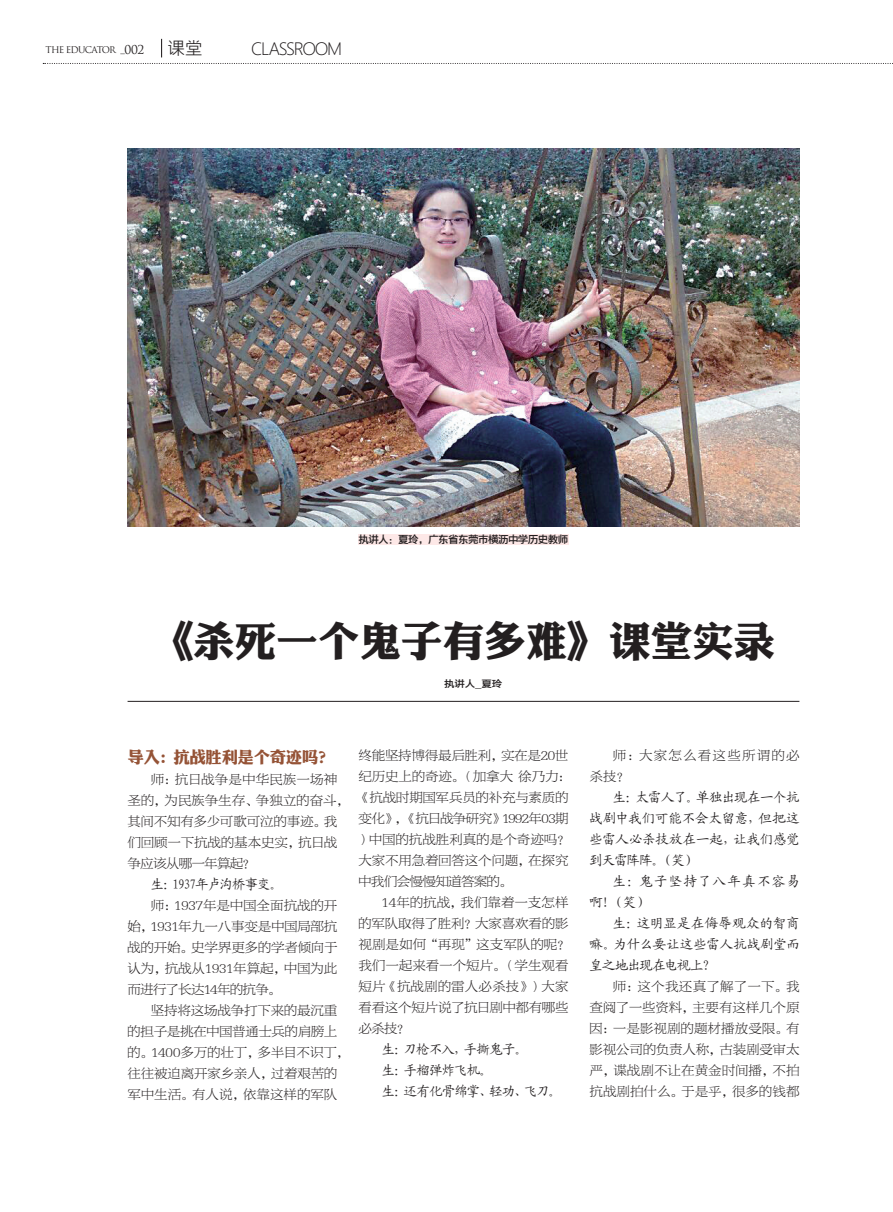
<style>
.page{position:relative;width:893px;height:1212px;background:#fff}
.page>*{position:absolute;margin:0;border:0;box-sizing:border-box;transform-origin:0 0}
.大标{font:42px "DF Li Jin Hei W8";letter-spacing:-.01em;color:#231f20}
.t1{font:300 18px "Zegoe";letter-spacing:-.075em;color:#231f20}
.大标-2{font:18px "Microsoft Jheng Hei";color:#231f20}
.小标{font:16.5px "DF Li Jin Hei W8";letter-spacing:-.025em;color:#955336}
.正文{font:13.5px/21px "FZBYSK GBK1 0";letter-spacing:-.01em;color:#231f20}
.正文-2{font:13.5px/21px "Kai Ti GB2312";letter-spacing:-.035em;color:#231f20;text-align:justify}
.正文-3{font:13.5px/21px "Kai Ti GB2312";letter-spacing:.085em;color:#231f20}
.正文-4{font:13.5px/21px "FZBYSK GBK1 0";letter-spacing:.09em;color:#231f20}
.正文-5{font:13.5px "Kai Ti GB2312";letter-spacing:-.065em;color:#231f20}
.正文-6{font:13.5px "Kai Ti GB2312";letter-spacing:-.08em;color:#231f20}
.正文-7{font:13.5px "Kai Ti GB2312";letter-spacing:-.06em;color:#231f20}
.作者_图说{font:10.5px "FZYDZHJW GB1 0";letter-spacing:-.05em;color:#231f20}
.作者_图说-2{font:9.6px "FZYDZHJW GB1 0";color:#231f20;scale:1.09 1}
.English{font:9px "Trajan Pro";letter-spacing:-.1em;color:#231f20}
.s1{font-size:12px}
</style>
<div class="page">
<svg style="left:43px;top:63px;width:850px;height:1px"></svg>
<svg style="left:161px;top:39px;width:1px;height:18px"></svg>
<div style="left:358px;top:534px;width:210px;height:10px;background:#fde8e7"></div>
<hr style="left:128px;top:701px;width:671px;height:1px;background:#231f20">
<img style="left:128px;top:149px;width:671px;height:378px">
<p class="English" style="left:46px;top:44px;width:100px">THE EDUCATOR _<span class="s1">002</span></p>
<p class="大标-2" style="left:167px;top:37px;width:37px">课堂</p>
<p class="t1" style="left:251px;top:36px;width:93px">CLASSROOM</p>
<p class="作者_图说" style="left:358px;top:533px;width:211px">执讲人：夏玲，广东省东莞市横沥中学历史教师</p>
<p class="大标" style="left:151px;top:620px;width:626px">《杀死一个鬼子有多难》课堂实录</p>
<p class="作者_图说-2" style="left:444px;top:678px;width:55px">执讲人_夏玲</p>
<p class="小标" style="left:127px;top:748px;width:209px">导入：抗战胜利是个奇迹吗？</p>
<p class="正文" style="left:127px;top:769px;width:224px;text-indent:23px">师：抗日战争是中华民族一场神圣的，为民族争生存、争独立的奋斗，其间不知有多少可歌可泣的事迹。我们回顾一下抗战的基本史实，抗日战争应该从哪一年算起？</p>
<p class="正文-6" style="left:151px;top:877px;width:134px">生：1937年卢沟桥事变。</p>
<p class="正文" style="left:127px;top:895px;width:212px;text-align:justify;text-indent:24px">师：1937年是中国全面抗战的开始，1931年九一八事变是中国局部抗战的开始。史学界更多的学者倾向于认为，抗战从1931年算起，中国为此而进行了长达14年的抗争。</p>
<p class="正文" style="left:127px;top:1000px;width:224px;text-indent:24px">坚持将这场战争打下来的最沉重的担子是挑在中国普通士兵的肩膀上的。1400多万的壮丁，多半目不识丁，往往被迫离开家乡亲人，过着艰苦的军中生活。有人说，依靠这样的军队</p>
<p class="正文" style="left:357px;top:745px;width:216px">终能坚持博得最后胜利，实在是20世纪历史上的奇迹。（加拿大 徐乃力：《抗战时期国军兵员的补充与素质的变化》，《抗日战争研究》1992年03期）中国的抗战胜利真的是个奇迹吗？大家不用急着回答这个问题，在探究中我们会慢慢知道答案的。</p>
<p class="正文" style="left:358px;top:892px;width:214px;text-indent:23px">14年的抗战，我们靠着一支怎样的军队取得了胜利？大家喜欢看的影视剧是如何“再现”这支军队的呢？我们一起来看一个短片。（学生观看短片《抗战剧的雷人必杀技》）大家看看这个短片说了抗日剧中都有哪些必杀技？</p>
<p class="正文-7" style="left:382px;top:1042px;width:148px">生：刀枪不入，手撕鬼子。</p>
<p class="正文-2" style="left:382px;top:1060px;width:112px">生：手榴弹炸飞机。</p>
<p class="正文-5" style="left:382px;top:1084px;width:181px">生：还有化骨绵掌、轻功、飞刀。</p>
<p class="正文-4" style="left:589px;top:745px;width:212px;text-indent:23px">师：大家怎么看这些所谓的必杀技？</p>
<p class="正文-2" style="left:589px;top:787px;width:212px;text-indent:24px">生：太雷人了。单独出现在一个抗战剧中我们可能不会太留意，但把这些雷人必杀技放在一起，让我们感觉到天雷阵阵。（笑）</p>
<p class="正文-3" style="left:589px;top:871px;width:212px;text-indent:23px">生：鬼子坚持了八年真不容易啊！（笑）</p>
<p class="正文-2" style="left:589px;top:913px;width:212px;text-indent:23px">生：这明显是在侮辱观众的智商嘛。为什么要让这些雷人抗战剧堂而皇之地出现在电视上？</p>
<p class="正文" style="left:589px;top:976px;width:212px;text-align:justify;text-indent:24px">师：这个我还真了解了一下。我查阅了一些资料，主要有这样几个原因：一是影视剧的题材播放受限。有影视公司的负责人称，古装剧受审太严，谍战剧不让在黄金时间播，不拍抗战剧拍什么。于是乎，很多的钱都</p>
</div>
